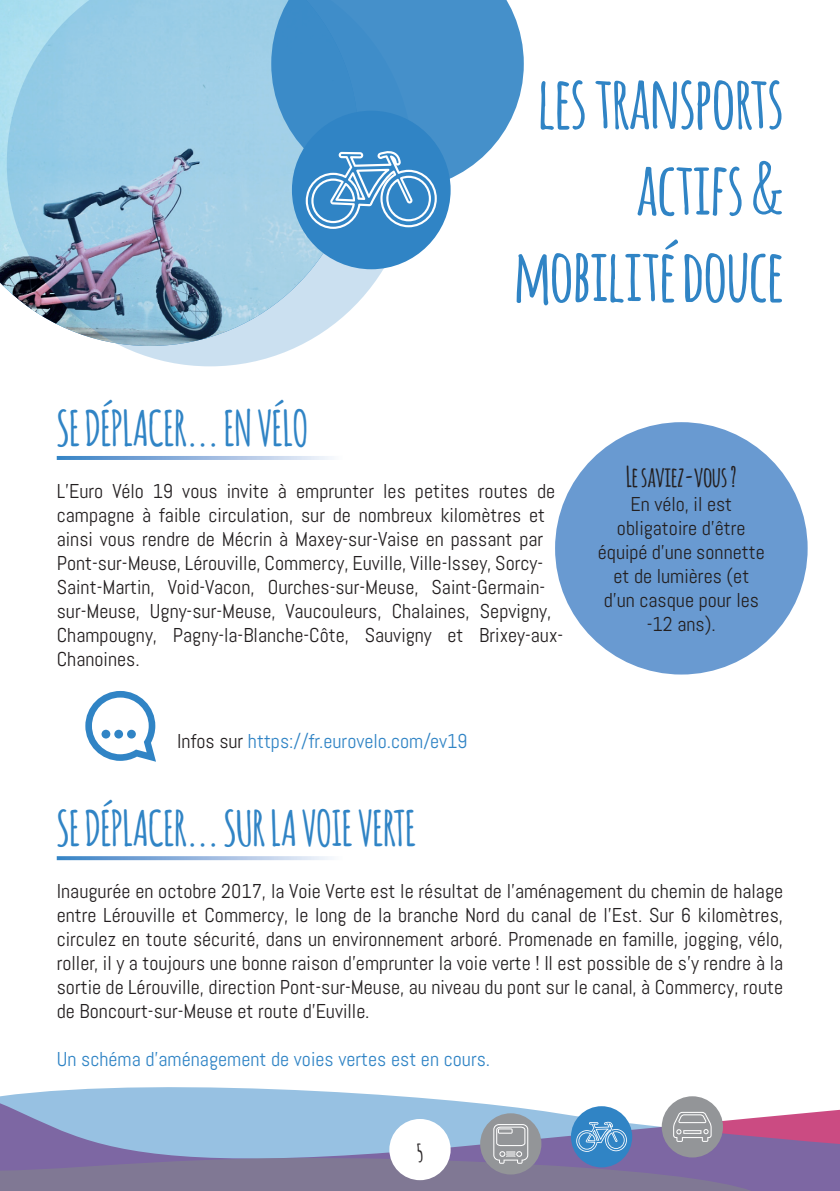
<style>
.page{position:relative;width:840px;height:1191px;background:#fff}
.page>*{position:absolute;margin:0;border:0;box-sizing:border-box;transform-origin:0 0}
.t1{font:700 72px/86.4px "Amatic";color:#3084c5;text-align:right}
.t2{font:700 48px "Amatic";color:#3084c5}
.t3{font:700 28px "Amatic";color:#231f20}
.t4{font:700 24px "Amatic";color:#231f20}
.t5{font:20px/24px "Abel";color:#231f20}
.t6{font:20px "Abel";color:#3084c5}
.s1{color:#231f20}
</style>
<div class="page">
<svg style="left:0;top:1087px;width:839px;height:104px;background:#9da0c2"></svg>
<div style="left:389px;top:1119px;width:61px;height:61px;background:#fff;border-radius:50%"></div>
<div style="left:570px;top:1106px;width:62px;height:61px;background:#3084c5;border-radius:50%"></div>
<svg style="left:576px;top:1121px;width:50px;height:30px"></svg>
<div style="left:480px;top:1113px;width:61px;height:61px;background:#939598;border-radius:50%"></div>
<svg style="left:493px;top:1124px;width:35px;height:39px"></svg>
<div style="left:661px;top:1096px;width:61px;height:61px;background:#939598;border-radius:50%"></div>
<svg style="left:673px;top:1111px;width:38px;height:30px"></svg>
<svg style="left:85px;top:691px;width:71px;height:70px"></svg>
<div style="left:101px;top:729px;width:9px;height:9px;background:#3084c5;border-radius:50%"></div>
<div style="left:114px;top:729px;width:9px;height:9px;background:#3084c5;border-radius:50%"></div>
<div style="left:127px;top:729px;width:9px;height:9px;background:#3084c5;border-radius:50%"></div>
<svg style="left:7px;top:0;width:406px;height:366px;background:#a4c8dd"></svg>
<svg style="left:271px;top:0;width:252px;height:190px;background:#589cd0"></svg>
<div style="left:554px;top:422px;width:253px;height:252px;background:#699ad1;border-radius:50%"></div>
<svg style="left:57px;top:456px;width:275px;height:4px"></svg>
<svg style="left:57px;top:856px;width:275px;height:4px"></svg>
<div style="left:292px;top:111px;width:158px;height:158px;background:#3084c5;border-radius:50%"></div>
<svg style="left:305px;top:151px;width:131px;height:78px"></svg>
<h2 class="t2" style="left:57px;top:394px;width:252px">SE DÉPLACER... EN VÉLO</h2>
<h1 class="t1" style="left:514px;top:56px;width:270px">les transports actifs &amp; mobilité douce</h1>
<p class="t5" style="left:57px;top:479px;width:507px">L’Euro Vélo 19 vous invite à emprunter les petites routes de campagne à faible circulation, sur de nombreux kilomètres et ainsi vous rendre de Mécrin à Maxey-sur-Vaise en passant par Pont-sur-Meuse, Lérouville, Commercy, Euville, Ville-Issey, Sorcy-Saint-Martin, Void-Vacon, Ourches-sur-Meuse, Saint-Germain&shy;sur-Meuse, Ugny-sur-Meuse, Vaucouleurs, Chalaines, Sepvigny, Champougny, Pagny-la-Blanche-Côte, Sauvigny et Brixey-aux-Chanoines.</p>
<p class="t6" style="left:177px;top:728px;width:292px"><span class="s1">Infos sur</span> https://fr.eurovelo.com/ev19</p>
<h2 class="t2" style="left:57px;top:794px;width:360px">SE DÉPLACER... SUR LA VOIE VERTE</h2>
<h3 class="t3" style="left:625px;top:456px;width:112px">Le saviez-vous ?</h3>
<p class="t5" style="left:597px;top:492px;width:168px;text-align:center">En vélo, il est obligatoire d’être équipé d’une sonnette et de lumières (et d’un casque pour les -12 ans).</p>
<p class="t5" style="left:57px;top:879px;width:727px;text-align:justify">Inaugurée en octobre 2017, la Voie Verte est le résultat de l’aménagement du chemin de halage entre Lérouville et Commercy, le long de la branche Nord du canal de l’Est. Sur 6 kilomètres, circulez en toute sécurité, dans un environnement arboré. Promenade en famille, jogging, vélo, roller, il y a toujours une bonne raison d’emprunter la voie verte ! Il est possible de s’y rendre à la sortie de Lérouville, direction Pont-sur-Meuse, au niveau du pont sur le canal, à Commercy, route de Boncourt-sur-Meuse et route d’Euville.</p>
<p class="t6" style="left:57px;top:1046px;width:435px">Un schéma d’aménagement de voies vertes est en cours.</p>
<p class="t4" style="left:417px;top:1135px;width:7px">5</p>
</div>
